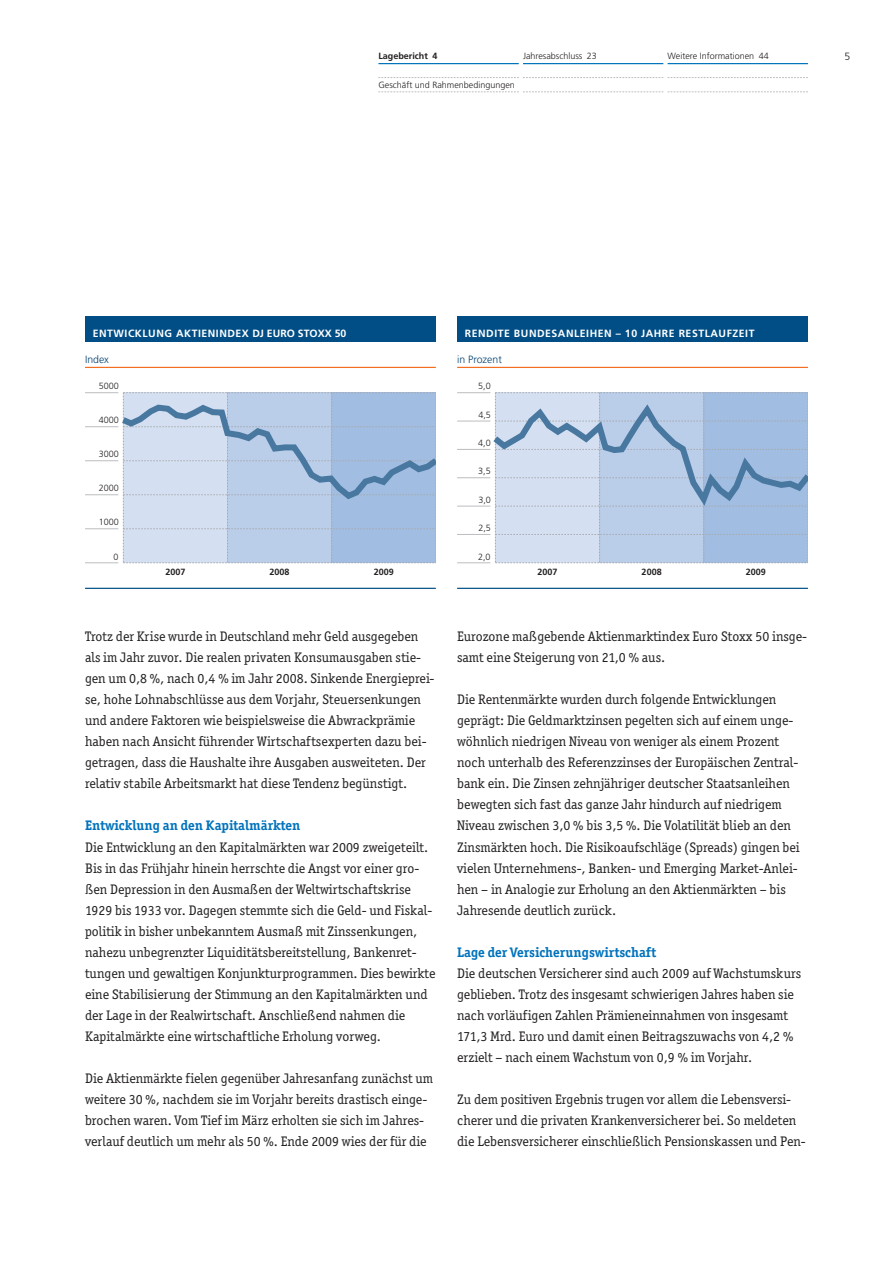
<style>
.page{position:relative;width:893px;height:1263px;background:#fff}
.page>*{position:absolute;margin:0;border:0;box-sizing:border-box;transform-origin:0 0}
.t1{font:13.8px/21px "Officina Ser ITC";color:#231f20}
.t2{font:700 13.8px "Officina Ser ITC";color:#0072bc}
.t3{font:700 10.5px "Frutiger LT";letter-spacing:.05em;color:#fff}
.t4{font:300 10.5px "Frutiger LT";color:#004170}
.t5{font:300 10.5px "Frutiger LT";color:#231f20}
.t6{font:300 9px "Frutiger LT";color:#231f20}
.t7{font:700 9px "Frutiger LT";color:#231f20}
</style>
<div class="page">
<hr style="left:378px;top:63px;width:141px;height:1px;background:#0072bc">
<hr style="left:523px;top:63px;width:140px;height:1px;background:#0072bc">
<hr style="left:668px;top:63px;width:140px;height:1px;background:#0072bc">
<svg style="left:378px;top:77px;width:430px;height:1px"></svg>
<svg style="left:378px;top:92px;width:430px;height:1px"></svg>
<div style="left:85px;top:316px;width:351px;height:26px;background:#004e85"></div>
<hr style="left:85px;top:367px;width:351px;height:1px;background:#f36e21">
<hr style="left:85px;top:588px;width:351px;height:1px;background:#004e85">
<hr style="left:85px;top:562px;width:33px;height:1px;background:#bcbdc0">
<hr style="left:85px;top:494px;width:33px;height:1px;background:#bcbdc0">
<hr style="left:85px;top:460px;width:33px;height:1px;background:#bcbdc0">
<hr style="left:85px;top:426px;width:33px;height:1px;background:#bcbdc0">
<hr style="left:85px;top:392px;width:33px;height:1px;background:#bcbdc0">
<hr style="left:85px;top:528px;width:33px;height:1px;background:#bcbdc0">
<svg style="left:115px;top:392px;width:321px;height:171px;background:#b6cae5"></svg>
<div style="left:457px;top:316px;width:351px;height:26px;background:#004e85"></div>
<hr style="left:457px;top:367px;width:351px;height:1px;background:#f36e21">
<hr style="left:457px;top:588px;width:351px;height:1px;background:#004e85">
<hr style="left:457px;top:562px;width:33px;height:1px;background:#bcbdc0">
<hr style="left:457px;top:506px;width:33px;height:1px;background:#bcbdc0">
<hr style="left:457px;top:477px;width:33px;height:1px;background:#bcbdc0">
<hr style="left:457px;top:449px;width:33px;height:1px;background:#bcbdc0">
<hr style="left:457px;top:421px;width:33px;height:1px;background:#bcbdc0">
<hr style="left:457px;top:392px;width:33px;height:1px;background:#bcbdc0">
<hr style="left:457px;top:534px;width:33px;height:1px;background:#bcbdc0">
<svg style="left:487px;top:392px;width:321px;height:171px;background:#b5c9e4"></svg>
<p class="t7" style="left:378px;top:53px;width:60px">Lagebericht 4</p>
<p class="t6" style="left:378px;top:81px;width:138px">Geschäft und Rahmenbedingungen</p>
<p class="t6" style="left:523px;top:53px;width:75px">Jahresabschluss 23</p>
<p class="t6" style="left:668px;top:53px;width:103px">Weitere Informationen 44</p>
<p class="t5" style="left:845px;top:53px;width:7px">5</p>
<p class="t3" style="left:93px;top:329px;width:255px">ENTWICKLUNG AKTIENINDEX DJ EURO STOXX 50</p>
<p class="t4" style="left:85px;top:355px;width:25px">Index</p>
<p class="t3" style="left:465px;top:329px;width:291px">RENDITE BUNDESANLEIHEN – 10 JAHRE RESTLAUFZEIT</p>
<p class="t4" style="left:457px;top:355px;width:46px">in Prozent</p>
<p class="t6" style="left:99px;top:383px;width:22px">5000</p>
<p class="t6" style="left:478px;top:383px;width:14px">5,0</p>
<p class="t6" style="left:99px;top:417px;width:22px">4000</p>
<p class="t6" style="left:478px;top:411px;width:14px">4,5</p>
<p class="t6" style="left:478px;top:439px;width:14px">4,0</p>
<p class="t6" style="left:99px;top:451px;width:22px">3000</p>
<p class="t6" style="left:478px;top:468px;width:14px">3,5</p>
<p class="t6" style="left:99px;top:485px;width:22px">2000</p>
<p class="t6" style="left:478px;top:496px;width:14px">3,0</p>
<p class="t6" style="left:99px;top:519px;width:22px">1000</p>
<p class="t6" style="left:478px;top:524px;width:14px">2,5</p>
<p class="t6" style="left:113px;top:553px;width:7px">0</p>
<p class="t6" style="left:478px;top:553px;width:14px">2,0</p>
<p class="t7" style="left:165px;top:568px;width:22px">2007</p>
<p class="t7" style="left:270px;top:568px;width:22px">2008</p>
<p class="t7" style="left:374px;top:568px;width:22px">2009</p>
<p class="t7" style="left:537px;top:568px;width:22px">2007</p>
<p class="t7" style="left:642px;top:568px;width:22px">2008</p>
<p class="t7" style="left:746px;top:568px;width:22px">2009</p>
<p class="t1" style="left:85px;top:626px;width:351px">Trotz der Krise wurde in Deutschland mehr Geld ausgegeben als im Jahr zuvor. Die realen privaten Konsumausgaben stie&shy;gen um 0,8 %, nach 0,4 % im Jahr 2008. Sinkende Energieprei&shy;se, hohe Lohnabschlüsse aus dem Vorjahr, Steuersenkungen und andere Faktoren wie beispielsweise die Abwrackprämie haben nach Ansicht führender Wirtschaftsexperten dazu bei&shy;getragen, dass die Haushalte ihre Ausgaben ausweiteten. Der relativ stabile Arbeitsmarkt hat diese Tendenz begünstigt.</p>
<p class="t2" style="left:85px;top:818px;width:217px">Entwicklung an den Kapitalmärkten</p>
<p class="t1" style="left:85px;top:836px;width:352px">Die Entwicklung an den Kapitalmärkten war 2009 zweigeteilt.<br>Bis in das Frühjahr hinein herrschte die Angst vor einer gro&shy;ßen Depression in den Ausmaßen der Weltwirtschaftskrise 1929 bis 1933 vor. Dagegen stemmte sich die Geld- und Fiskal&shy;politik in bisher unbekanntem Ausmaß mit Zinssenkungen, nahezu unbegrenzter Liquiditätsbereitstellung, Bankenret&shy;tungen und gewaltigen Konjunkturprogrammen. Dies bewirkte eine Stabilisierung der Stimmung an den Kapitalmärkten und der Lage in der Realwirtschaft. Anschließend nahmen die Kapitalmärkte eine wirtschaftliche Erholung vorweg.</p>
<p class="t1" style="left:85px;top:1068px;width:350px">Die Aktienmärkte fielen gegenüber Jahresanfang zunächst um weitere 30 %, nachdem sie im Vorjahr bereits drastisch einge&shy;brochen waren. Vom Tief im März erholten sie sich im Jahres&shy;verlauf deutlich um mehr als 50 %. Ende 2009 wies der für die</p>
<p class="t1" style="left:457px;top:626px;width:351px">Eurozone maßgebende Aktienmarktindex Euro Stoxx 50 insge&shy;samt eine Steigerung von 21,0 % aus.</p>
<p class="t1" style="left:457px;top:689px;width:344px">Die Rentenmärkte wurden durch folgende Entwicklungen geprägt: Die Geldmarktzinsen pegelten sich auf einem unge&shy;wöhnlich niedrigen Niveau von weniger als einem Prozent noch unterhalb des Referenzzinses der Europäischen Zentral&shy;bank ein. Die Zinsen zehnjähriger deutscher Staatsanleihen bewegten sich fast das ganze Jahr hindurch auf niedrigem Niveau zwischen 3,0 % bis 3,5 %. Die Volatilität blieb an den Zinsmärkten hoch. Die Risikoaufschläge (Spreads) gingen bei vielen Unternehmens-, Banken- und Emerging Market-Anlei&shy;hen – in Analogie zur Erholung an den Aktienmärkten – bis Jahresende deutlich zurück.</p>
<p class="t2" style="left:457px;top:944px;width:201px">Lage der Versicherungswirtschaft</p>
<p class="t1" style="left:457px;top:962px;width:346px">Die deutschen Versicherer sind auch 2009 auf Wachstumskurs geblieben. Trotz des insgesamt schwierigen Jahres haben sie nach vorläufigen Zahlen Prämieneinnahmen von insgesamt 171,3 Mrd. Euro und damit einen Beitragszuwachs von 4,2 % erzielt – nach einem Wachstum von 0,9 % im Vorjahr.</p>
<p class="t1" style="left:457px;top:1089px;width:350px">Zu dem positiven Ergebnis trugen vor allem die Lebensversi&shy;cherer und die privaten Krankenversicherer bei. So meldeten die Lebensversicherer einschließlich Pensionskassen und Pen-</p>
</div>
